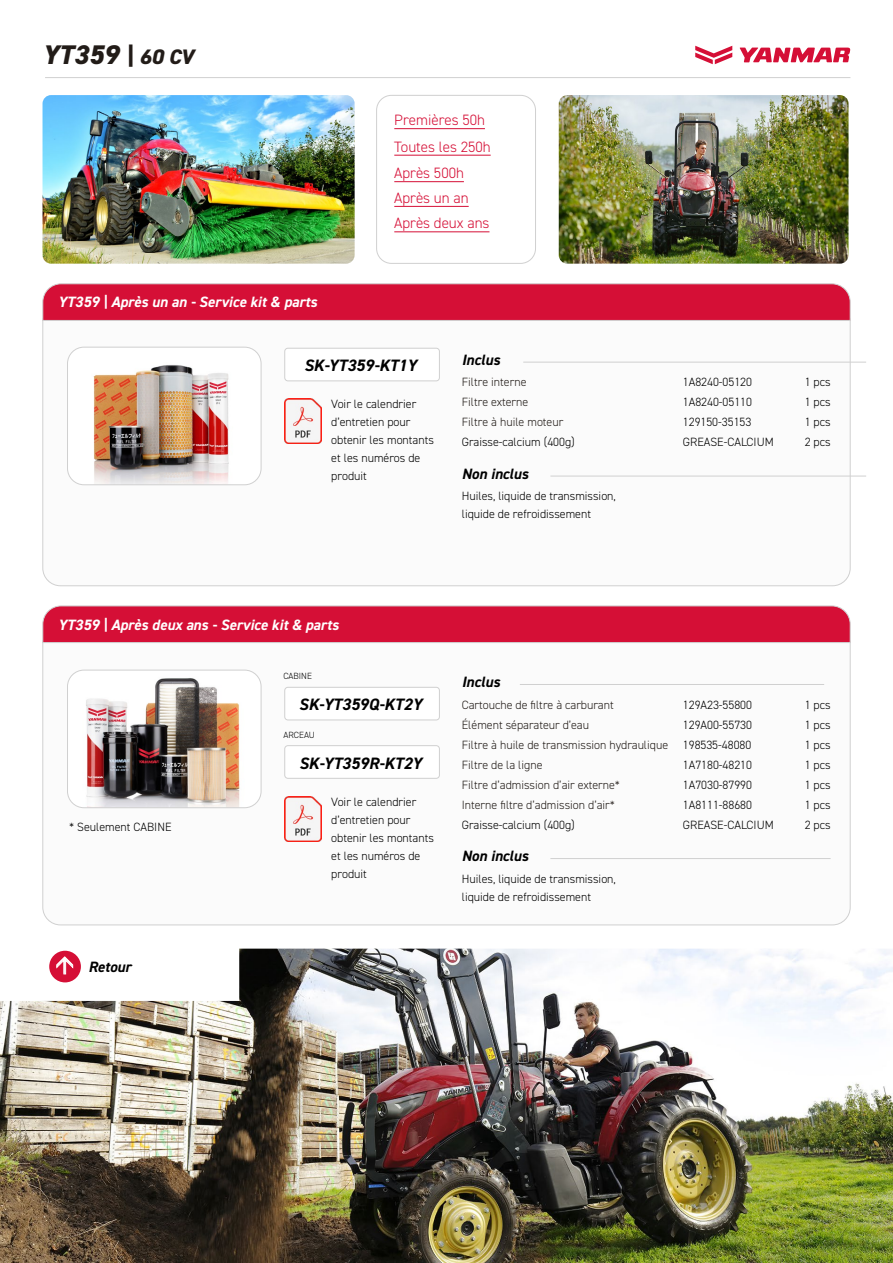
<style>
.page{position:relative;width:893px;height:1263px;background:#fff}
.page>*{position:absolute;margin:0;border:0;box-sizing:border-box;transform-origin:0 0}
.t1{font:italic 800 27px "DIN2014";color:#221c18}
.t2{font:italic 700 16.5px "DIN2014";color:#000}
.t3{font:italic 700 15px "DIN2014";color:#fff}
.t4{font:300 15px/26.5px "DIN2014";color:#d50f36}
.t5{font:italic 700 15px "DIN2014";color:#000}
.t6{font:300 12px/18px "DIN2014";color:#000}
.t7{font:300 12px "DIN2014";color:#221c18}
.t8{font:300 9px "DIN2014";color:#000}
.s1{font-size:24px}
.s2{font-size:21px}
.s3{font-weight:400;font-style:normal;font-size:22.5px;color:#fff}
.s4{color:#000}
</style>
<div class="page">
<svg style="left:740px;top:48px;width:110px;height:14px"></svg>
<svg style="left:695px;top:46px;width:37px;height:18px"></svg>
<hr style="left:45px;top:77px;width:805px;height:1px;background:#d0d0d0">
<svg style="left:42px;top:321px;width:809px;height:265px"></svg>
<svg style="left:42px;top:283px;width:809px;height:38px;background:#d51c41"></svg>
<div style="left:285px;top:348px;width:154px;height:33px;background:#fff;border-radius:3px"></div>
<div style="left:284px;top:348px;width:156px;height:33px;border:1px solid #d0d0d0;border-radius:3px"></div>
<hr style="left:523px;top:362px;width:343px;height:1px;background:#d0d0d0">
<hr style="left:550px;top:476px;width:316px;height:1px;background:#d0d0d0">
<svg style="left:42px;top:643px;width:809px;height:282px"></svg>
<svg style="left:42px;top:605px;width:809px;height:38px;background:#d51d41"></svg>
<div style="left:285px;top:687px;width:154px;height:33px;background:#fff;border-radius:3px"></div>
<div style="left:284px;top:687px;width:156px;height:33px;border:1px solid #d0d0d0;border-radius:3px"></div>
<hr style="left:520px;top:684px;width:304px;height:1px;background:#d0d0d0">
<hr style="left:550px;top:858px;width:281px;height:1px;background:#d0d0d0">
<div style="left:285px;top:746px;width:154px;height:32px;background:#fff;border-radius:3px"></div>
<div style="left:284px;top:745px;width:156px;height:33px;border:1px solid #d0d0d0;border-radius:3px"></div>
<img style="left:68px;top:347px;width:193px;height:138px">
<div style="left:67px;top:347px;width:194px;height:138px;border:1px solid #d0d0d0;border-radius:16px"></div>
<img style="left:68px;top:670px;width:193px;height:138px">
<div style="left:67px;top:670px;width:194px;height:138px;border:1px solid #d0d0d0;border-radius:16px"></div>
<img style="left:0;top:949px;width:893px;height:314px">
<div style="left:49px;top:951px;width:32px;height:31px;background:#d50f36;border-radius:50%"></div>
<div style="left:376px;top:95px;width:160px;height:169px;border:1px solid #d0d0d0;border-radius:15px"></div>
<hr style="left:394px;top:128px;width:91px;height:1px;background:#d50f36">
<hr style="left:394px;top:155px;width:97px;height:1px;background:#d50f36">
<hr style="left:394px;top:181px;width:70px;height:1px;background:#d50f36">
<hr style="left:394px;top:206px;width:75px;height:1px;background:#d50f36">
<hr style="left:394px;top:231px;width:95px;height:1px;background:#d50f36">
<img style="left:43px;top:95px;width:312px;height:169px">
<img style="left:559px;top:95px;width:289px;height:169px">
<img style="left:285px;top:399px;width:36px;height:45px">
<img style="left:285px;top:797px;width:36px;height:44px">
<h1 class="t1" style="left:43px;top:36px;width:153px">YT359 <span class="s1">|</span> <span class="s2">60 CV</span></h1>
<p class="t3" style="left:58px;top:292px;width:261px">YT359 | Après un an - Service kit &amp; parts</p>
<p class="t4" style="left:394px;top:107px;width:98px">Premières 50h<br>Toutes les 250h<br>Après 500h</p>
<p class="t4" style="left:394px;top:185px;width:97px;line-height:25.5px">Après un an<br>Après deux ans</p>
<h2 class="t2" style="left:304px;top:354px;width:114px">SK-YT359-KT1Y</h2>
<p class="t5" style="left:462px;top:350px;width:40px">Inclus</p>
<p class="t6" style="left:331px;top:395px;width:104px">Voir le calendrier d’entretien pour obtenir les montants et les numéros de produit</p>
<p class="t7" style="left:462px;top:374px;width:66px">Filtre interne</p>
<p class="t6" style="left:683px;top:373px;width:71px">1A8240-05120</p>
<p class="t6" style="left:805px;top:373px;width:27px">1 pcs</p>
<p class="t7" style="left:462px;top:395px;width:68px">Filtre externe</p>
<p class="t6" style="left:683px;top:393px;width:71px">1A8240-05110</p>
<p class="t6" style="left:805px;top:393px;width:27px">1 pcs</p>
<p class="t7" style="left:462px;top:414px;width:103px">Filtre à huile moteur</p>
<p class="t6" style="left:683px;top:413px;width:70px">129150-35153</p>
<p class="t6" style="left:805px;top:413px;width:27px">1 pcs</p>
<p class="t6" style="left:462px;top:433px;width:115px">Graisse-calcium (400g)</p>
<p class="t6" style="left:683px;top:433px;width:92px">GREASE-CALCIUM</p>
<p class="t6" style="left:805px;top:433px;width:27px">2 pcs</p>
<p class="t5" style="left:462px;top:464px;width:68px">Non inclus</p>
<p class="t6" style="left:462px;top:487px;width:156px">Huiles, liquide de transmission, liquide de refroidissement</p>
<p class="t3" style="left:58px;top:614px;width:282px">YT359 | Après deux ans - Service kit &amp; parts</p>
<p class="t8" style="left:284px;top:670px;width:30px">CABINE</p>
<h2 class="t2" style="left:299px;top:694px;width:125px">SK-YT359Q-KT2Y</h2>
<p class="t6" style="left:69px;top:818px;width:104px">* Seulement CABINE</p>
<p class="t5" style="left:55px;top:957px;width:77px"><span class="s3">↑</span> Retour</p>
<p class="t8" style="left:284px;top:729px;width:33px">ARCEAU</p>
<h2 class="t2" style="left:299px;top:752px;width:124px">SK-YT359R-KT2Y</h2>
<p class="t6" style="left:331px;top:793px;width:104px">Voir le calendrier d’entretien pour obtenir les montants et les numéros de produit</p>
<p class="t5" style="left:462px;top:672px;width:40px">Inclus</p>
<p class="t7" style="left:462px;top:697px;width:153px">Cartouche de filtre à carburant</p>
<p class="t6" style="left:683px;top:696px;width:71px">129A23-55800</p>
<p class="t6" style="left:805px;top:696px;width:27px">1 pcs</p>
<p class="t7" style="left:462px;top:717px;width:129px">Élément séparateur d’eau</p>
<p class="t6" style="left:683px;top:716px;width:71px">129A00-55730</p>
<p class="t6" style="left:805px;top:716px;width:27px">1 pcs</p>
<p class="t7" style="left:462px;top:737px;width:291px">Filtre à huile de transmission hydraulique <span class="s4">198535-48080</span></p>
<p class="t6" style="left:805px;top:736px;width:27px">1 pcs</p>
<p class="t7" style="left:462px;top:758px;width:82px">Filtre de la ligne</p>
<p class="t6" style="left:683px;top:756px;width:71px">1A7180-48210</p>
<p class="t6" style="left:805px;top:756px;width:27px">1 pcs</p>
<p class="t7" style="left:462px;top:777px;width:160px">Filtre d’admission d’air externe*</p>
<p class="t6" style="left:683px;top:776px;width:71px">1A7030-87990</p>
<p class="t6" style="left:805px;top:776px;width:27px">1 pcs</p>
<p class="t7" style="left:462px;top:798px;width:155px">Interne filtre d’admission d’air*</p>
<p class="t6" style="left:683px;top:796px;width:71px">1A8111-88680</p>
<p class="t6" style="left:805px;top:796px;width:27px">1 pcs</p>
<p class="t6" style="left:462px;top:816px;width:115px">Graisse-calcium (400g)</p>
<p class="t6" style="left:683px;top:816px;width:92px">GREASE-CALCIUM</p>
<p class="t6" style="left:805px;top:816px;width:27px">2 pcs</p>
<p class="t5" style="left:462px;top:846px;width:68px">Non inclus</p>
<p class="t6" style="left:462px;top:870px;width:156px">Huiles, liquide de transmission, liquide de refroidissement</p>
</div>
